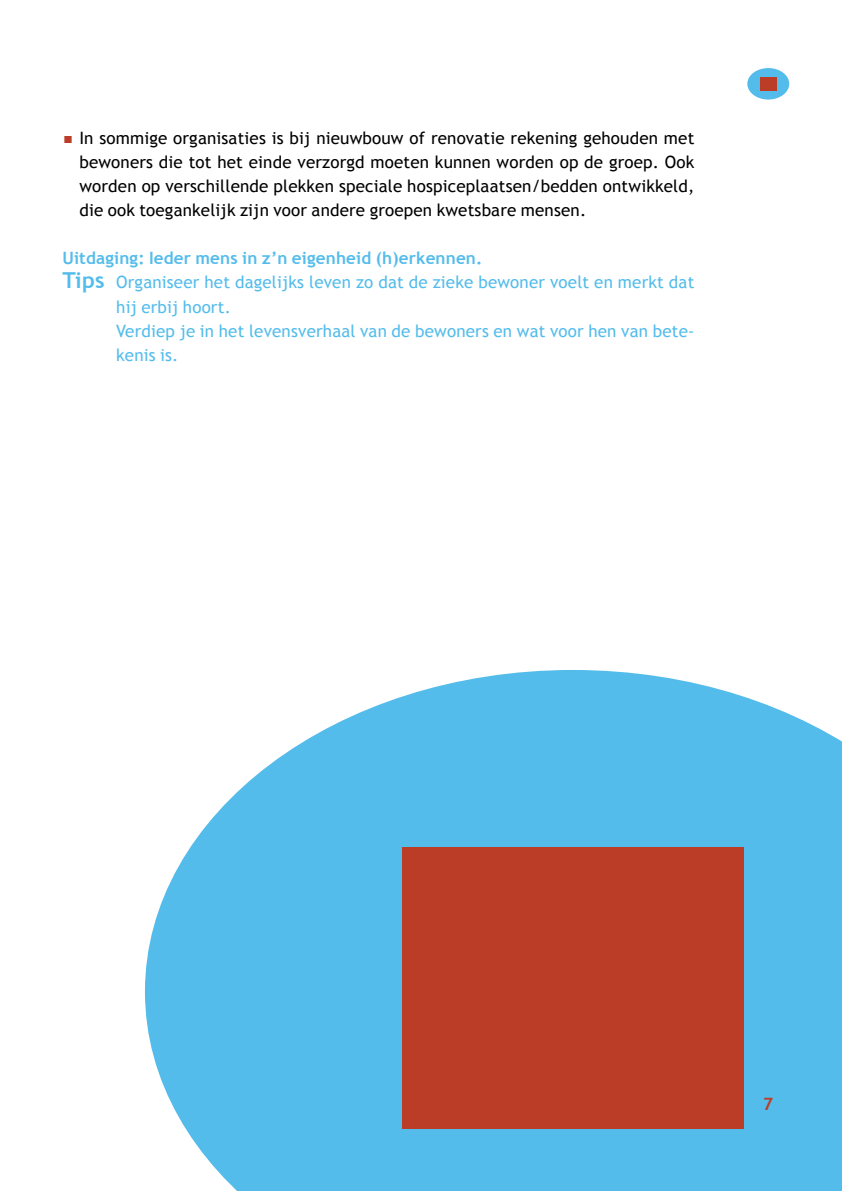
<style>
.page{position:relative;width:842px;height:1191px;background:#fff}
.page>*{position:absolute;margin:0;border:0;box-sizing:border-box;transform-origin:0 0}
.t1{font:17px/24px "Trebuchet MS";letter-spacing:.01em;color:#000;text-align:justify}
.t2{font:17px "Trebuchet MS";letter-spacing:.01em;color:#54bceb}
.t3{font:700 17px "Trebuchet MS";letter-spacing:.01em;color:#54bceb}
.t4{font:700 17px "Trebuchet MS";color:#bb3d27}
.s1{font-size:32px;color:#bb3d27}
.s2{font-weight:700;font-size:22px}
</style>
<div class="page">
<svg style="left:145px;top:670px;width:697px;height:521px;fill:#54bceb"></svg>
<div style="left:402px;top:847px;width:342px;height:281px;background:#bb3d27"></div>
<div style="left:747px;top:68px;width:42px;height:32px;background:#54bceb;border-radius:50%"></div>
<div style="left:760px;top:77px;width:17px;height:13px;background:#bb3d27"></div>
<p class="t1" style="left:79px;top:127px;width:616px;text-indent:-17px"><span class="s1">▪</span> In sommige organisaties is bij nieuwbouw of renovatie rekening gehouden met bewoners die tot het einde verzorgd moeten kunnen worden op de groep. Ook worden op verschillende plekken speciale hospiceplaatsen/bedden ontwikkeld, die ook toegankelijk zijn voor andere groepen kwetsbare mensen.</p>
<p class="t3" style="left:62px;top:248px;width:421px">Uitdaging: Ieder mens in z’n eigenheid (h)erkennen.</p>
<p class="t2" style="left:62px;top:272px;width:633px"><span class="s2">Tips</span> Organiseer het dagelijks leven zo dat de zieke bewoner voelt en merkt dat</p>
<p class="t2" style="left:116px;top:296px;width:116px">hij erbij hoort.</p>
<p class="t2" style="left:116px;top:320px;width:580px">Verdiep je in het levensverhaal van de bewoners en wat voor hen van bete-</p>
<p class="t2" style="left:116px;top:344px;width:64px">kenis is.</p>
<p class="t4" style="left:763px;top:1093px;width:11px">7</p>
</div>
